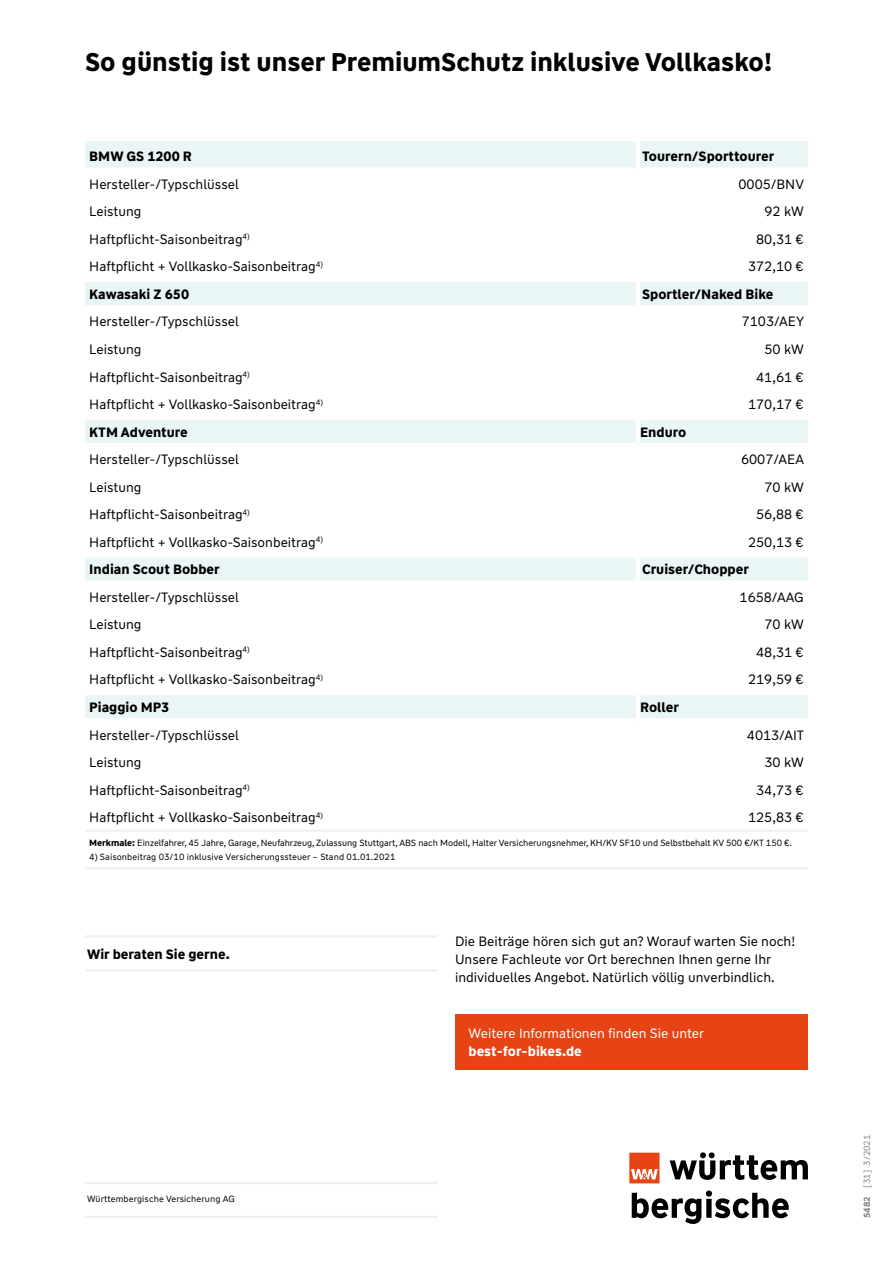
<style>
.page{position:relative;width:893px;height:1263px;background:#fff}
.page>*{position:absolute;margin:0;border:0;box-sizing:border-box;transform-origin:0 0}
.t1{font:700 25.5px "WW Type";color:#000}
.t2{font:13.5px/18px "WW Type";color:#000}
.t3{font:700 13.5px "WW Type";color:#000}
.t4{font:13.5px "WW Type";color:#fff}
.t5{font:700 13.5px "WW Type";color:#fff}
.t6{font:9px "WW Type";letter-spacing:-.005em;color:#000}
.t7{font:9px "WW Type";color:#87888a}
.s1{font-weight:700}
</style>
<div class="page">
<hr style="left:85px;top:935px;width:353px;height:2px;background:#f0f0f1">
<hr style="left:85px;top:969px;width:353px;height:2px;background:#f0f0f1">
<hr style="left:85px;top:1182px;width:353px;height:2px;background:#f0f0f1">
<hr style="left:85px;top:1216px;width:353px;height:2px;background:#f0f0f1">
<svg style="left:85px;top:143px;width:723px;height:575px"></svg>
<hr style="left:85px;top:867px;width:553px;height:2px;background:#f0f0f1">
<hr style="left:638px;top:867px;width:170px;height:2px;background:#f0f0f1">
<hr style="left:85px;top:141px;width:551px;height:2px;background:#eaf5f5">
<hr style="left:640px;top:141px;width:168px;height:2px;background:#eaf5f5">
<hr style="left:636px;top:141px;width:4px;height:29px;background:#fff">
<hr style="left:636px;top:170px;width:4px;height:27px;background:#fff">
<hr style="left:85px;top:195px;width:551px;height:4px;background:#fff">
<hr style="left:640px;top:195px;width:168px;height:4px;background:#fff">
<hr style="left:636px;top:197px;width:4px;height:28px;background:#fff">
<hr style="left:85px;top:223px;width:551px;height:4px;background:#fff">
<hr style="left:640px;top:223px;width:168px;height:4px;background:#fff">
<hr style="left:636px;top:225px;width:4px;height:27px;background:#fff">
<div style="left:85px;top:250px;width:551px;height:5px;background:#fff"></div>
<div style="left:640px;top:250px;width:168px;height:5px;background:#fff"></div>
<hr style="left:636px;top:252px;width:4px;height:28px;background:#fff">
<hr style="left:636px;top:280px;width:4px;height:27px;background:#fff">
<hr style="left:636px;top:307px;width:4px;height:28px;background:#fff">
<hr style="left:85px;top:333px;width:551px;height:4px;background:#fff">
<hr style="left:640px;top:333px;width:168px;height:4px;background:#fff">
<hr style="left:636px;top:335px;width:4px;height:27px;background:#fff">
<div style="left:85px;top:360px;width:551px;height:5px;background:#fff"></div>
<div style="left:640px;top:360px;width:168px;height:5px;background:#fff"></div>
<hr style="left:636px;top:362px;width:4px;height:28px;background:#fff">
<hr style="left:85px;top:388px;width:551px;height:4px;background:#fff">
<hr style="left:640px;top:388px;width:168px;height:4px;background:#fff">
<hr style="left:636px;top:390px;width:4px;height:28px;background:#fff">
<hr style="left:636px;top:418px;width:4px;height:27px;background:#fff">
<hr style="left:636px;top:445px;width:4px;height:28px;background:#fff">
<div style="left:85px;top:470px;width:551px;height:5px;background:#fff"></div>
<div style="left:640px;top:470px;width:168px;height:5px;background:#fff"></div>
<hr style="left:636px;top:473px;width:4px;height:27px;background:#fff">
<hr style="left:85px;top:498px;width:551px;height:4px;background:#fff">
<hr style="left:640px;top:498px;width:168px;height:4px;background:#fff">
<hr style="left:636px;top:500px;width:4px;height:28px;background:#fff">
<div style="left:85px;top:525px;width:551px;height:5px;background:#fff"></div>
<div style="left:640px;top:525px;width:168px;height:5px;background:#fff"></div>
<hr style="left:636px;top:528px;width:4px;height:27px;background:#fff">
<hr style="left:636px;top:555px;width:4px;height:28px;background:#fff">
<hr style="left:636px;top:583px;width:4px;height:27px;background:#fff">
<div style="left:85px;top:608px;width:551px;height:5px;background:#fff"></div>
<div style="left:640px;top:608px;width:168px;height:5px;background:#fff"></div>
<hr style="left:636px;top:610px;width:4px;height:28px;background:#fff">
<hr style="left:85px;top:636px;width:551px;height:4px;background:#fff">
<hr style="left:640px;top:636px;width:168px;height:4px;background:#fff">
<hr style="left:636px;top:638px;width:4px;height:27px;background:#fff">
<div style="left:85px;top:663px;width:551px;height:5px;background:#fff"></div>
<div style="left:640px;top:663px;width:168px;height:5px;background:#fff"></div>
<hr style="left:636px;top:665px;width:4px;height:28px;background:#fff">
<hr style="left:636px;top:693px;width:4px;height:27px;background:#fff">
<div style="left:85px;top:167px;width:551px;height:5px;background:#fff"></div>
<div style="left:640px;top:167px;width:168px;height:5px;background:#fff"></div>
<hr style="left:85px;top:278px;width:551px;height:4px;background:#fff">
<hr style="left:640px;top:278px;width:168px;height:4px;background:#fff">
<div style="left:85px;top:305px;width:551px;height:5px;background:#fff"></div>
<div style="left:640px;top:305px;width:168px;height:5px;background:#fff"></div>
<div style="left:85px;top:415px;width:551px;height:5px;background:#fff"></div>
<div style="left:640px;top:415px;width:168px;height:5px;background:#fff"></div>
<hr style="left:85px;top:443px;width:551px;height:4px;background:#fff">
<hr style="left:640px;top:443px;width:168px;height:4px;background:#fff">
<hr style="left:85px;top:553px;width:551px;height:4px;background:#fff">
<hr style="left:640px;top:553px;width:168px;height:4px;background:#fff">
<hr style="left:85px;top:581px;width:551px;height:4px;background:#fff">
<hr style="left:640px;top:581px;width:168px;height:4px;background:#fff">
<hr style="left:85px;top:691px;width:551px;height:4px;background:#fff">
<hr style="left:640px;top:691px;width:168px;height:4px;background:#fff">
<hr style="left:85px;top:829px;width:553px;height:3px;background:#f0f0f1">
<hr style="left:638px;top:829px;width:170px;height:3px;background:#f0f0f1">
<div style="left:455px;top:1014px;width:353px;height:56px;background:#e64415"></div>
<svg style="left:629px;top:1152px;width:179px;height:72px"></svg>
<h1 class="t1" style="left:85px;top:45px;width:688px">So günstig ist unser PremiumSchutz inklusive Vollkasko!</h1>
<p class="t3" style="left:89px;top:148px;width:104px">BMW GS 1200 R</p>
<p class="t3" style="left:642px;top:148px;width:134px">Tourern/Sporttourer</p>
<p class="t2" style="left:89px;top:175px;width:151px">Hersteller-/Typschlüssel</p>
<p class="t2" style="left:738px;top:175px;width:67px">0005/BNV</p>
<p class="t2" style="left:89px;top:203px;width:54px">Leistung</p>
<p class="t2" style="left:764px;top:203px;width:41px">92 kW</p>
<p class="t2" style="left:89px;top:230px;width:162px">Haftpflicht-Saisonbeitrag<sup>4)</sup></p>
<p class="t2" style="left:756px;top:230px;width:49px">80,31 €</p>
<p class="t2" style="left:89px;top:258px;width:235px">Haftpflicht + Vollkasko-Saisonbeitrag<sup>4)</sup></p>
<p class="t2" style="left:748px;top:258px;width:57px">372,10 €</p>
<p class="t3" style="left:89px;top:285px;width:101px">Kawasaki Z 650</p>
<p class="t3" style="left:642px;top:285px;width:133px">Sportler/Naked Bike</p>
<p class="t2" style="left:89px;top:313px;width:151px">Hersteller-/Typschlüssel</p>
<p class="t2" style="left:742px;top:313px;width:64px">7103/AEY</p>
<p class="t2" style="left:89px;top:340px;width:54px">Leistung</p>
<p class="t2" style="left:764px;top:340px;width:41px">50 kW</p>
<p class="t2" style="left:89px;top:368px;width:162px">Haftpflicht-Saisonbeitrag<sup>4)</sup></p>
<p class="t2" style="left:756px;top:368px;width:49px">41,61 €</p>
<p class="t2" style="left:89px;top:395px;width:235px">Haftpflicht + Vollkasko-Saisonbeitrag<sup>4)</sup></p>
<p class="t2" style="left:748px;top:395px;width:57px">170,17 €</p>
<p class="t3" style="left:89px;top:423px;width:100px">KTM Adventure</p>
<p class="t3" style="left:640px;top:423px;width:48px">Enduro</p>
<p class="t2" style="left:89px;top:450px;width:151px">Hersteller-/Typschlüssel</p>
<p class="t2" style="left:741px;top:450px;width:64px">6007/AEA</p>
<p class="t2" style="left:89px;top:478px;width:54px">Leistung</p>
<p class="t2" style="left:764px;top:478px;width:41px">70 kW</p>
<p class="t2" style="left:89px;top:506px;width:162px">Haftpflicht-Saisonbeitrag<sup>4)</sup></p>
<p class="t2" style="left:756px;top:506px;width:49px">56,88 €</p>
<p class="t2" style="left:89px;top:533px;width:235px">Haftpflicht + Vollkasko-Saisonbeitrag<sup>4)</sup></p>
<p class="t2" style="left:748px;top:533px;width:57px">250,13 €</p>
<p class="t3" style="left:89px;top:561px;width:132px">Indian Scout Bobber</p>
<p class="t3" style="left:642px;top:561px;width:108px">Cruiser/Chopper</p>
<p class="t2" style="left:89px;top:588px;width:151px">Hersteller-/Typschlüssel</p>
<p class="t2" style="left:740px;top:588px;width:66px">1658/AAG</p>
<p class="t2" style="left:89px;top:616px;width:54px">Leistung</p>
<p class="t2" style="left:764px;top:616px;width:41px">70 kW</p>
<p class="t2" style="left:89px;top:643px;width:162px">Haftpflicht-Saisonbeitrag<sup>4)</sup></p>
<p class="t2" style="left:756px;top:643px;width:49px">48,31 €</p>
<p class="t2" style="left:89px;top:671px;width:235px">Haftpflicht + Vollkasko-Saisonbeitrag<sup>4)</sup></p>
<p class="t2" style="left:748px;top:671px;width:57px">219,59 €</p>
<p class="t3" style="left:89px;top:698px;width:82px">Piaggio MP3</p>
<p class="t3" style="left:640px;top:698px;width:40px">Roller</p>
<p class="t2" style="left:89px;top:726px;width:151px">Hersteller-/Typschlüssel</p>
<p class="t2" style="left:747px;top:726px;width:59px">4013/AIT</p>
<p class="t2" style="left:89px;top:753px;width:54px">Leistung</p>
<p class="t2" style="left:764px;top:753px;width:41px">30 kW</p>
<p class="t2" style="left:89px;top:781px;width:162px">Haftpflicht-Saisonbeitrag<sup>4)</sup></p>
<p class="t2" style="left:756px;top:781px;width:49px">34,73 €</p>
<p class="t2" style="left:89px;top:808px;width:235px">Haftpflicht + Vollkasko-Saisonbeitrag<sup>4)</sup></p>
<p class="t2" style="left:748px;top:808px;width:57px">125,83 €</p>
<p class="t6" style="left:89px;top:837px;width:704px"><span class="s1">Merkmale:</span> Einzelfahrer, 45 Jahre, Garage, Neufahrzeug, Zulassung Stuttgart, ABS nach Modell, Halter Versicherungsnehmer, KH/KV SF10 und Selbstbehalt KV 500 €/KT 150 €.</p>
<p class="t6" style="left:89px;top:851px;width:308px">4) Saisonbeitrag 03/10 inklusive Versicherungssteuer – Stand 01.01.2021</p>
<p class="t3" style="left:87px;top:945px;width:144px">Wir beraten Sie gerne.</p>
<p class="t6" style="left:87px;top:1194px;width:149px">Württembergische Versicherung AG</p>
<p class="t2" style="left:455px;top:932px;width:342px">Die Beiträge hören sich gut an? Worauf warten Sie noch!<br>Unsere Fachleute vor Ort berechnen Ihnen gerne Ihr individuelles Angebot. Natürlich völlig unverbindlich.</p>
<p class="t4" style="left:468px;top:1025px;width:237px">Weitere Informationen finden Sie unter</p>
<p class="t5" style="left:468px;top:1042px;width:115px">best-for-bikes.de</p>
<p class="t7" style="left:861px;top:1218px;width:85px;rotate:-90deg"><span class="s1">5482</span> [31] 3/2021</p>
</div>
